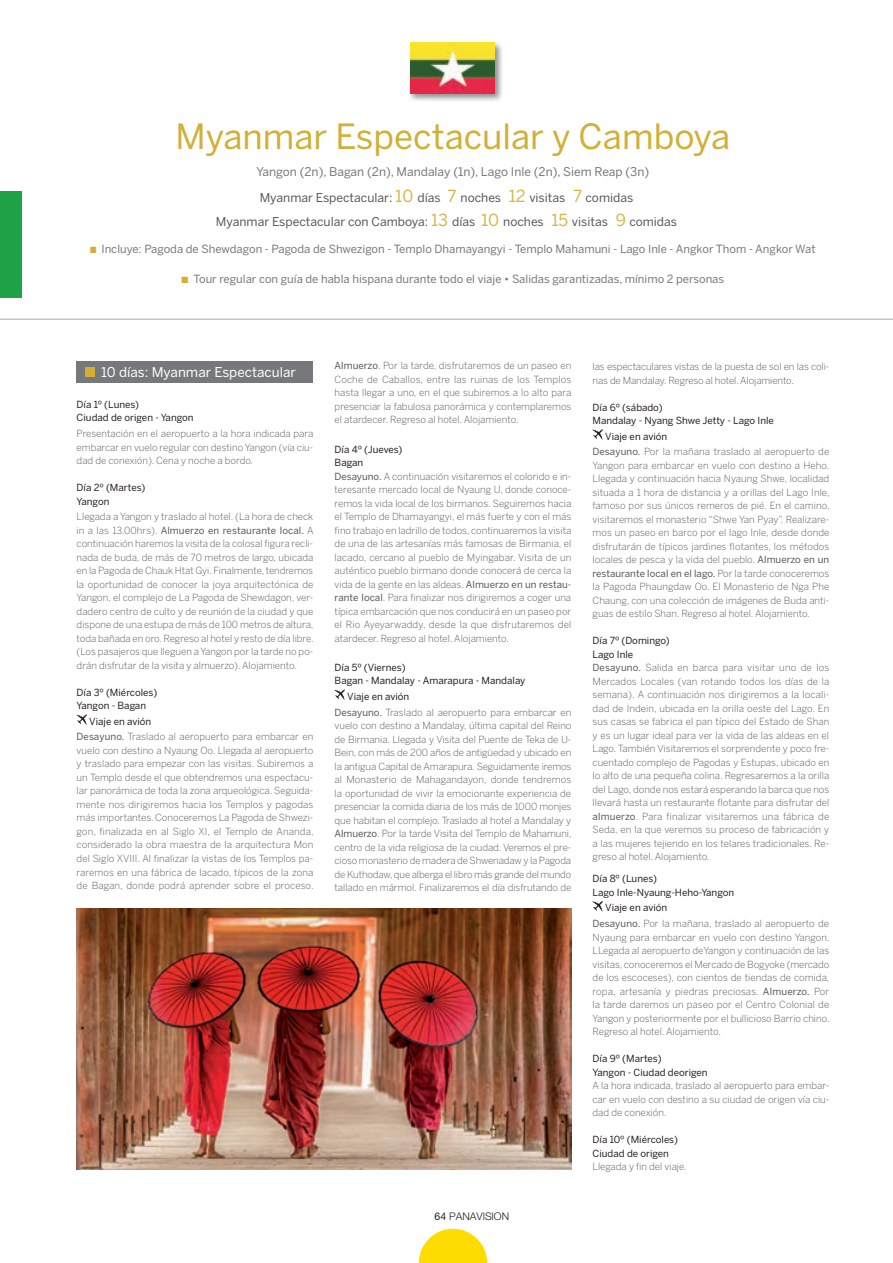
<style>
.page{position:relative;width:893px;height:1263px;background:#fff}
.page>*{position:absolute;margin:0;border:0;box-sizing:border-box;transform-origin:0 0}
.t1{font:34.5px "Benton Sans";color:#d2af35}
.t2{font:13.5px "Benton Sans";color:#fff}
.t3{font:12.15px "Benton Sans";color:#57585a}
.t4{font:12px "Benton Sans";color:#76787b}
.t5{font:11.25px "Benton Sans";color:#76787b}
.t6{font:300 10.5px "Helvetica Neue";color:#231f20}
.Texto_BSL{font:300 9.75px/13.5px "Benton Sans";color:#57585a;text-align:justify}
.Texto_BSL-2{font:9.75px "Benton Sans";color:#231f20}
.s1{font-size:16.65px;color:#d8b648}
.s2{color:#d2af35}
.s3{font-weight:400}
</style>
<div class="page">
<div style="left:0;top:191px;width:21px;height:107px;background:#1fa245"></div>
<div style="left:408px;top:40px;width:95px;height:63px;background:#231f20;opacity:.5"></div>
<img style="left:410px;top:43px;width:85px;height:51px">
<svg style="left:77px;top:714px;width:10px;height:11px"></svg>
<svg style="left:335px;top:689px;width:10px;height:11px"></svg>
<svg style="left:593px;top:429px;width:10px;height:11px"></svg>
<svg style="left:593px;top:901px;width:10px;height:10px"></svg>
<img style="left:77px;top:909px;width:494px;height:260px">
<div style="left:77px;top:361px;width:236px;height:22px;background:#76787b"></div>
<div style="left:85px;top:367px;width:10px;height:10px;background:#d2af35"></div>
<svg style="left:419px;top:1229px;width:68px;height:34px"></svg>
<hr style="left:0;top:319px;width:893px;height:1px;background:#a8a9ad">
<p class="t1" style="left:175px;top:116px;width:556px">Myanmar Espectacular y Camboya</p>
<p class="t4" style="left:257px;top:164px;width:394px">Yangon (2n), Bagan (2n), Mandalay (1n), Lago Inle (2n), Siem Reap (3n)</p>
<p class="t3" style="left:260px;top:191px;width:375px">Myanmar Espectacular: <span class="s1">10</span> días <span class="s1">7</span> noches <span class="s1">12</span> visitas <span class="s1">7</span> comidas</p>
<p class="t3" style="left:216px;top:215px;width:463px">Myanmar Espectacular con Camboya: <span class="s1">13</span> días <span class="s1">10</span> noches <span class="s1">15</span> visitas <span class="s1">9</span> comidas</p>
<p class="t5" style="left:90px;top:243px;width:727px"><span class="s2">■</span> Incluye: Pagoda de Shewdagon - Pagoda de Shwezigon - Templo Dhamayangyi - Templo Mahamuni - Lago Inle - Angkor Thom - Angkor Wat</p>
<p class="t5" style="left:181px;top:272px;width:544px"><span class="s2">■</span> Tour regular con guía de habla hispana durante todo el viaje • Salidas garantizadas, mínimo 2 personas</p>
<p class="t2" style="left:101px;top:364px;width:196px">10 días: Myanmar Espectacular</p>
<p class="Texto_BSL-2" style="left:77px;top:399px;width:64px">Día 1º (Lunes)</p>
<p class="Texto_BSL-2" style="left:77px;top:412px;width:118px">Ciudad de origen - Yangon</p>
<p class="Texto_BSL" style="left:77px;top:427px;width:238px">Presentación en el aeropuerto a la hora indicada para embarcar en vuelo regular con destino Yangon (vía ciu&shy;dad de conexión). Cena y noche a bordo.</p>
<p class="Texto_BSL-2" style="left:77px;top:482px;width:70px">Día 2º (Martes)</p>
<p class="Texto_BSL-2" style="left:77px;top:495px;width:34px">Yangon</p>
<p class="Texto_BSL" style="left:77px;top:510px;width:239px">Llegada a Yangon y traslado al hotel. (La hora de check in a las 13.00hrs). <span class="s3">Almuerzo en restaurante local.</span> A continuación haremos la visita de la colosal figura recli&shy;nada de buda, de más de 70 metros de largo, ubicada en la Pagoda de Chauk Htat Gyi. Finalmente, tendremos la oportunidad de conocer la joya arquitectónica de Yangon, el complejo de La Pagoda de Shewdagon, ver&shy;dadero centro de culto y de reunión de la ciudad y que dispone de una estupa de más de 100 metros de altura, toda bañada en oro. Regreso al hotel y resto de día libre. (Los pasajeros que lleguen a Yangon por la tarde no po&shy;drán disfrutar de la visita y almuerzo). Alojamiento.</p>
<p class="Texto_BSL-2" style="left:77px;top:686px;width:82px">Día 3º (Miércoles)</p>
<p class="Texto_BSL-2" style="left:77px;top:700px;width:71px">Yangon - Bagan</p>
<p class="Texto_BSL-2" style="left:89px;top:715px;width:64px">Viaje en avión</p>
<p class="Texto_BSL" style="left:77px;top:730px;width:239px"><span class="s3">Desayuno.</span> Traslado al aeropuerto para embarcar en vuelo con destino a Nyaung Oo. Llegada al aeropuerto y traslado para empezar con las visitas. Subiremos a un Templo desde el que obtendremos una espectacu&shy;lar panorámica de toda la zona arqueológica. Seguida&shy;mente nos dirigiremos hacia los Templos y pagodas más importantes. Conoceremos La Pagoda de Shwezi&shy;gon, finalizada en al Siglo XI, el Templo de Ananda, considerado la obra maestra de la arquitectura Mon del Siglo XVIII. Al finalizar la vistas de los Templos pa&shy;raremos en una fábrica de lacado, típicos de la zona de Bagan, donde podrá aprender sobre el proceso.</p>
<p class="Texto_BSL" style="left:335px;top:359px;width:238px"><span class="s3">Almuerzo</span>. Por la tarde, disfrutaremos de un paseo en Coche de Caballos, entre las ruinas de los Templos hasta llegar a uno, en el que subiremos a lo alto para presenciar la fabulosa panorámica y contemplaremos el atardecer. Regreso al hotel. Alojamiento.</p>
<p class="Texto_BSL-2" style="left:335px;top:443px;width:69px">Día 4º (Jueves)</p>
<p class="Texto_BSL-2" style="left:335px;top:457px;width:30px">Bagan</p>
<p class="Texto_BSL" style="left:335px;top:469px;width:238px"><span class="s3">Desayuno.</span> A continuación visitaremos el colorido e in&shy;teresante mercado local de Nyaung U, donde conoce&shy;remos la vida local de los birmanos. Seguiremos hacia el Templo de Dhamayangyi, el más fuerte y con el más fino trabajo en ladrillo de todos, continuaremos la visita de una de las artesanías más famosas de Birmania, el lacado, cercano al pueblo de Myingabar. Visita de un auténtico pueblo birmano donde conocerá de cerca la vida de la gente en las aldeas. <span class="s3">Almuerzo en un restau&shy;rante local</span>. Para finalizar nos dirigiremos a coger una típica embarcación que nos conducirá en un paseo por el Rio Ayeyarwaddy, desde la que disfrutaremos del atardecer. Regreso al hotel. Alojamiento.</p>
<p class="Texto_BSL-2" style="left:335px;top:661px;width:72px">Día 5º (Viernes)</p>
<p class="Texto_BSL-2" style="left:335px;top:675px;width:192px">Bagan - Mandalay - Amarapura - Mandalay</p>
<p class="Texto_BSL-2" style="left:347px;top:690px;width:64px">Viaje en avión</p>
<p class="Texto_BSL" style="left:335px;top:705px;width:238px"><span class="s3">Desayuno.</span> Traslado al aeropuerto para embarcar en vuelo con destino a Mandalay, última capital del Reino de Birmania. Llegada y Visita del Puente de Teka de U-Bein, con más de 200 años de antigüedad y ubicado en la antigua Capital de Amarapura. Seguidamente iremos al Monasterio de Mahagandayon, donde tendremos la oportunidad de vivir la emocionante experiencia de presenciar la comida diaria de los más de 1000 monjes que habitan el complejo. Traslado al hotel a Mandalay y <span class="s3">Almuerzo</span>. Por la tarde Visita del Templo de Mahamuni, centro de la vida religiosa de la ciudad. Veremos el pre&shy;cioso monasterio de madera de Shwenadaw y la Pagoda de Kuthodaw, que alberga el libro más grande del mundo tallado en mármol. Finalizaremos el día disfrutando de</p>
<p class="t6" style="left:435px;top:1210px;width:76px"><span class="s3">64</span> PANAVISION</p>
<p class="Texto_BSL" style="left:593px;top:360px;width:238px">las espectaculares vistas de la puesta de sol en las coli&shy;nas de Mandalay. Regreso al hotel. Alojamiento.</p>
<p class="Texto_BSL-2" style="left:593px;top:401px;width:71px">Día 6º (sábado)</p>
<p class="Texto_BSL-2" style="left:593px;top:415px;width:183px">Mandalay - Nyang Shwe Jetty - Lago Inle</p>
<p class="Texto_BSL-2" style="left:605px;top:430px;width:64px">Viaje en avión</p>
<p class="Texto_BSL" style="left:593px;top:445px;width:239px"><span class="s3">Desayuno.</span> Por la mañana traslado al aeropuerto de Yangon para embarcar en vuelo con destino a Heho.<br>Llegada y continuación hacia Nyaung Shwe, localidad situada a 1 hora de distancia y a orillas del Lago Inle, famoso por sus únicos remeros de pié. En el camino, visitaremos el monasterio “Shwe Yan Pyay”. Realizare&shy;mos un paseo en barco por el lago Inle, desde donde disfrutarán de típicos jardines flotantes, los métodos locales de pesca y la vida del pueblo. <span class="s3">Almuerzo en un restaurante local en el lago.</span> Por la tarde conoceremos la Pagoda Phaungdaw Oo. El Monasterio de Nga Phe Chaung, con una colección de imágenes de Buda anti&shy;guas de estilo Shan. Regreso al hotel. Alojamiento.</p>
<p class="Texto_BSL-2" style="left:593px;top:635px;width:79px">Día 7º (Domingo)</p>
<p class="Texto_BSL-2" style="left:593px;top:648px;width:42px">Lago Inle</p>
<p class="Texto_BSL" style="left:593px;top:661px;width:238px"><span class="s3">Desayuno.</span> Salida en barca para visitar uno de los Mercados Locales (van rotando todos los días de la semana). A continuación nos dirigiremos a la locali&shy;dad de Indein, ubicada en la orilla oeste del Lago. En sus casas se fabrica el pan típico del Estado de Shan y es un lugar ideal para ver la vida de las aldeas en el Lago. También Visitaremos el sorprendente y poco fre&shy;cuentado complejo de Pagodas y Estupas, ubicado en lo alto de una pequeña colina. Regresaremos a la orilla del Lago, donde nos estará esperando la barca que nos llevará hasta un restaurante flotante para disfrutar del <span class="s3">almuerzo</span>. Para finalizar visitaremos una fábrica de Seda, en la que veremos su proceso de fabricación y a las mujeres tejiendo en los telares tradicionales. Re&shy;greso al hotel. Alojamiento.</p>
<p class="Texto_BSL-2" style="left:593px;top:873px;width:66px">Día 8º (Lunes)</p>
<p class="Texto_BSL-2" style="left:593px;top:886px;width:143px">Lago Inle-Nyaung-Heho-Yangon</p>
<p class="Texto_BSL-2" style="left:605px;top:902px;width:64px">Viaje en avión</p>
<p class="Texto_BSL" style="left:593px;top:917px;width:239px"><span class="s3">Desayuno.</span> Por la mañana, traslado al aeropuerto de Nyaung para embarcar en vuelo con destino Yangon.<br>LLegada al aeropuerto deYangon y continuación de las visitas, conoceremos el Mercado de Bogyoke (mercado de los escoceses), con cientos de tiendas de comida, ropa, artesanía y piedras preciosas. <span class="s3">Almuerzo.</span> Por la tarde daremos un paseo por el Centro Colonial de Yangon y posteriormente por el bullicioso Barrio chino.<br>Regreso al hotel. Alojamiento.</p>
<p class="Texto_BSL-2" style="left:593px;top:1053px;width:70px">Día 9º (Martes)</p>
<p class="Texto_BSL-2" style="left:593px;top:1066px;width:117px">Yangon - Ciudad deorigen</p>
<p class="Texto_BSL" style="left:593px;top:1079px;width:238px">A la hora indicada, traslado al aeropuerto para embar&shy;car en vuelo con destino a su ciudad de origen vía ciu&shy;dad de conexión.</p>
<p class="Texto_BSL-2" style="left:593px;top:1134px;width:87px">Día 10º (Miércoles)</p>
<p class="Texto_BSL-2" style="left:593px;top:1147px;width:78px">Ciudad de origen</p>
<p class="Texto_BSL" style="left:593px;top:1160px;width:96px">Llegada y fin del viaje.</p>
</div>
